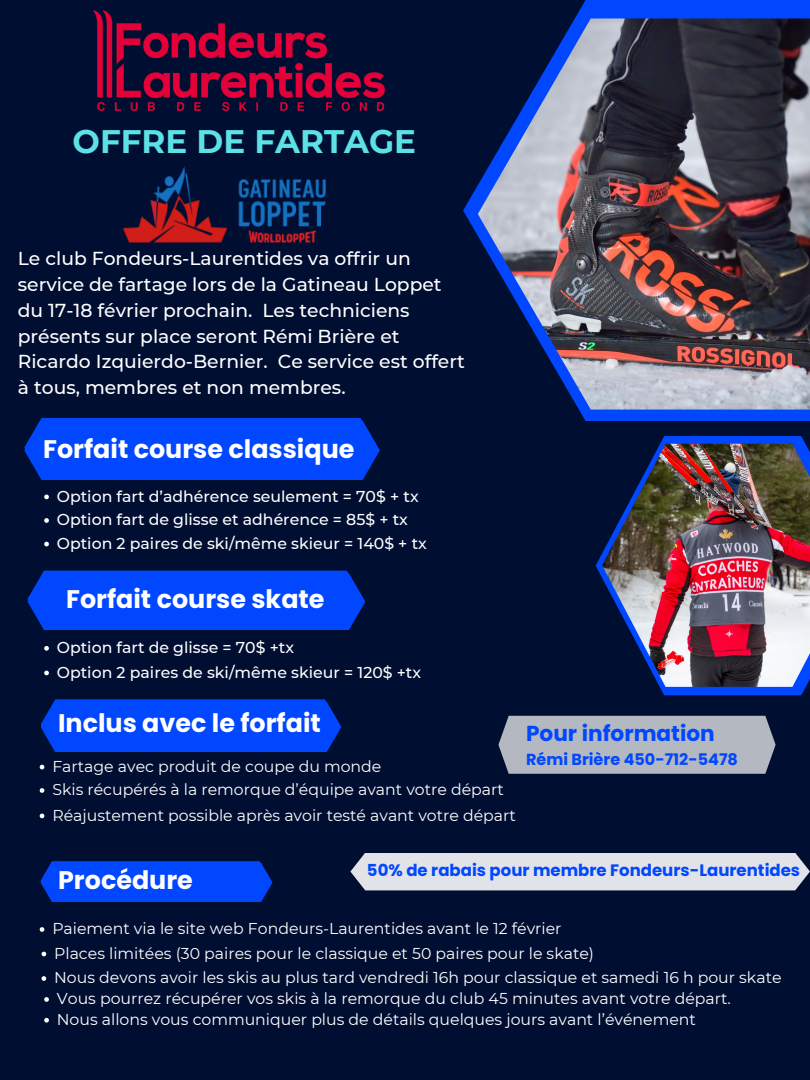
<style>
.page{position:relative;width:810px;height:1080px;background:#000e32}
.page>*{position:absolute;margin:0;border:0;box-sizing:border-box;transform-origin:0 0}
.t1{font:700 32.56px "Montserrat";color:#5ce1e6}
.t2{font:700 25.44px "Poppins";color:#fff}
.t3{font:700 21.69px "Poppins";color:#0047ff}
.t4{font:500 18.75px/25.8px "Montserrat";color:#fff}
.t5{font:700 16.5px "Poppins";color:#0047ff}
.t6{font:700 16.06px "Poppins";color:#0047ff}
.t7{font:15.75px "Montserrat";color:#fff}
.t8{font:500 15.75px "Montserrat";color:#fff}
</style>
<div class="page">
<svg style="left:463px;top:0;width:347px;height:421px"></svg>
<img style="left:478px;top:18px;width:332px;height:392px">
<svg style="left:596px;top:436px;width:210px;height:259px"></svg>
<img style="left:602px;top:444px;width:208px;height:243px">
<div style="left:498px;top:716px;width:278px;height:58px;background:#b4b9c1"></div>
<div style="left:350px;top:853px;width:460px;height:37px;background:#e2e3e8"></div>
<div style="left:24px;top:418px;width:356px;height:62px;background:#0047ff"></div>
<div style="left:41px;top:699px;width:300px;height:53px;background:#0047ff"></div>
<div style="left:27px;top:571px;width:338px;height:59px;background:#0047ff"></div>
<svg style="left:41px;top:861px;width:232px;height:41px"></svg>
<img style="left:123px;top:167px;width:202px;height:75px">
<img style="left:93px;top:10px;width:292px;height:101px">
<svg style="left:44px;top:518px;width:5px;height:5px"></svg>
<svg style="left:44px;top:495px;width:5px;height:4px"></svg>
<svg style="left:44px;top:542px;width:5px;height:4px"></svg>
<svg style="left:44px;top:646px;width:5px;height:5px"></svg>
<svg style="left:44px;top:671px;width:5px;height:4px"></svg>
<svg style="left:40px;top:765px;width:4px;height:4px"></svg>
<svg style="left:40px;top:788px;width:4px;height:5px"></svg>
<svg style="left:40px;top:814px;width:4px;height:4px"></svg>
<svg style="left:40px;top:927px;width:4px;height:5px"></svg>
<svg style="left:42px;top:952px;width:4px;height:4px"></svg>
<svg style="left:42px;top:976px;width:4px;height:5px"></svg>
<svg style="left:44px;top:997px;width:5px;height:5px"></svg>
<svg style="left:44px;top:1018px;width:5px;height:5px"></svg>
<p class="t1" style="left:73px;top:121px;width:345px">OFFRE DE FARTAGE</p>
<h4 class="t4" style="left:18px;top:246px;width:449px">Le club Fondeurs-Laurentides va offrir un service de fartage lors de la Gatineau Loppet du 17-18 février prochain. Les techniciens présents sur place seront Rémi Brière et Ricardo Izquierdo-Bernier. Ce service est offert à tous, membres et non membres.</h4>
<h3 class="t2" style="left:43px;top:431px;width:313px">Forfait course classique</h3>
<p class="t8" style="left:57px;top:486px;width:363px">Option fart d’adhérence seulement = 70$ + tx</p>
<p class="t8" style="left:57px;top:534px;width:371px">Option 2 paires de ski/même skieur = 140$ + tx</p>
<p class="t8" style="left:57px;top:510px;width:353px">Option fart de glisse et adhérence = 85$ + tx</p>
<h2 class="t2" style="left:66px;top:581px;width:260px">Forfait course skate</h2>
<h3 class="t8" style="left:57px;top:638px;width:239px">Option fart de glisse = 70$ +tx</h3>
<h5 class="t8" style="left:57px;top:662px;width:366px">Option 2 paires de ski/même skieur = 120$ +tx</h5>
<p class="t2" style="left:58px;top:706px;width:264px">Inclus avec le forfait</p>
<p class="t7" style="left:52px;top:757px;width:331px">Fartage avec produit de coupe du monde</p>
<p class="t7" style="left:52px;top:780px;width:453px">Skis récupérés à la remorque d’équipe avant votre départ</p>
<p class="t7" style="left:52px;top:805px;width:465px">Réajustement possible après avoir testé avant votre départ</p>
<p class="t3" style="left:526px;top:718px;width:190px">Pour information</p>
<p class="t6" style="left:526px;top:748px;width:213px">Rémi Brière 450-712-5478</p>
<p class="t5" style="left:367px;top:859px;width:435px">50% de rabais pour membre Fondeurs-Laurentides</p>
<h3 class="t2" style="left:58px;top:862px;width:136px">Procédure</h3>
<h5 class="t7" style="left:52px;top:919px;width:511px">Paiement via le site web Fondeurs-Laurentides avant le 12 février</h5>
<p class="t7" style="left:54px;top:943px;width:541px">Places limitées (30 paires pour le classique et 50 paires pour le skate)</p>
<p class="t7" style="left:54px;top:968px;width:729px">Nous devons avoir les skis au plus tard vendredi 16h pour classique et samedi 16 h pour skate</p>
<p class="t7" style="left:57px;top:989px;width:675px">Vous pourrez récupérer vos skis à la remorque du club 45 minutes avant votre départ.</p>
<p class="t7" style="left:57px;top:1010px;width:640px">Nous allons vous communiquer plus de détails quelques jours avant l’événement</p>
</div>
